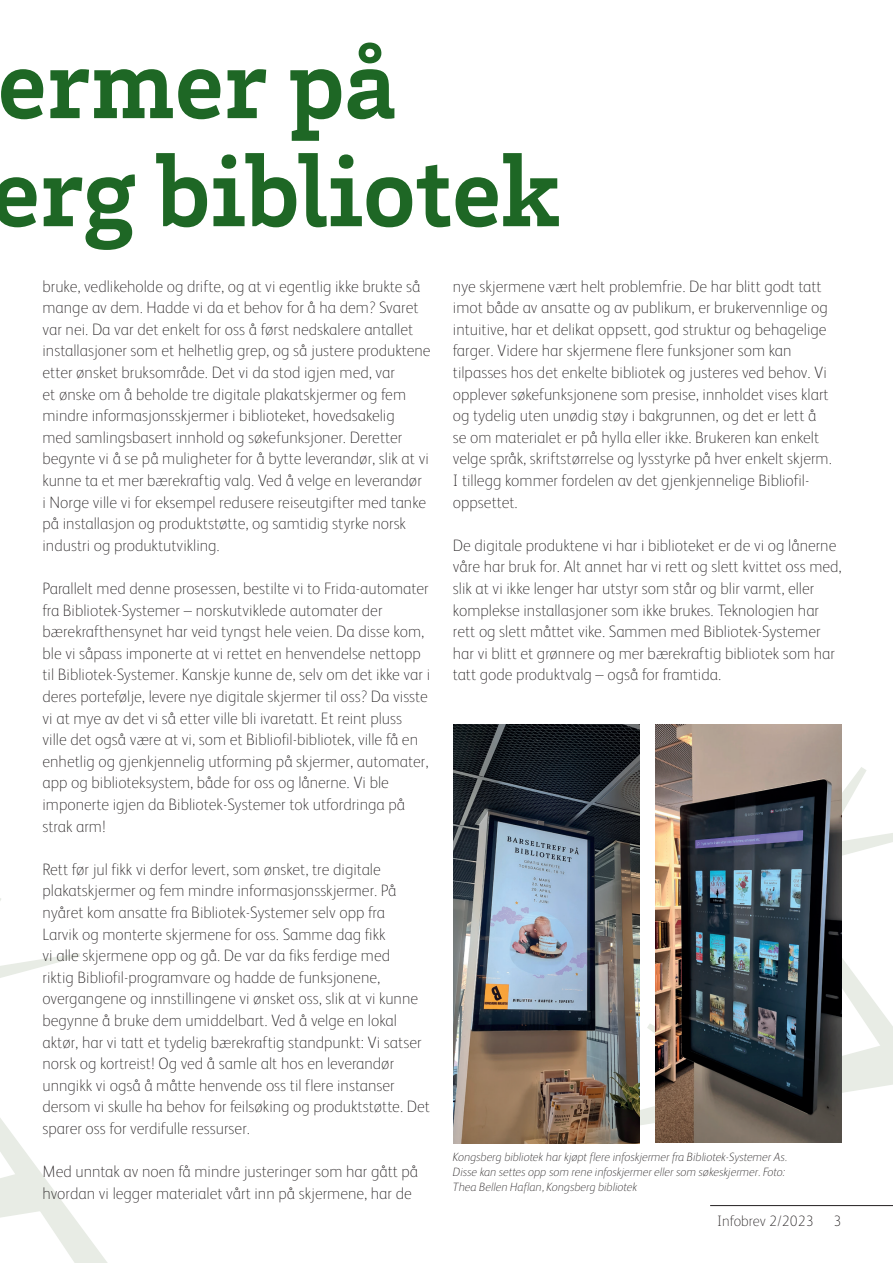
<style>
.page{position:relative;width:893px;height:1263px;background:#fff}
.page>*{position:absolute;margin:0;border:0;box-sizing:border-box;transform-origin:0 0}
.t1{font:700 105px/108px "Brix Slab";color:#1e6725}
.t2{font:100 16.5px/21.6px "FS Albert";color:#231f20}
.t3{font:100 15px "FS Albert";color:#231f20}
.t4{font:italic 100 12px/15px "FS Albert";color:#231f20}
</style>
<div class="page">
<svg style="left:842px;top:958px;width:48px;height:65px"></svg>
<svg style="left:842px;top:767px;width:51px;height:89px"></svg>
<svg style="left:640px;top:1023px;width:253px;height:102px"></svg>
<svg style="left:0;top:898px;width:108px;height:365px"></svg>
<hr style="left:710px;top:1205px;width:183px;height:1px;background:#231f20">
<img style="left:655px;top:725px;width:187px;height:418px">
<img style="left:453px;top:725px;width:187px;height:418px">
<h1 class="t1" style="left:-9px;top:24px;width:572px">ermer på<br>erg bibliotek</h1>
<p class="t2" style="left:43px;top:275px;width:390px">bruke, vedlikeholde og drifte, og at vi egentlig ikke brukte så mange av dem. Hadde vi da et behov for å ha dem? Svaret var nei. Da var det enkelt for oss å først nedskalere antallet installasjoner som et helhetlig grep, og så justere produktene etter ønsket bruksområde. Det vi da stod igjen med, var<br>et ønske om å beholde tre digitale plakatskjermer og fem mindre informasjonsskjermer i biblioteket, hovedsakelig<br>med samlingsbasert innhold og søkefunksjoner. Deretter begynte vi å se på muligheter for å bytte leverandør, slik at vi kunne ta et mer bærekraftig valg. Ved å velge en leverandør<br>i Norge ville vi for eksempel redusere reiseutgifter med tanke på installasjon og produktstøtte, og samtidig styrke norsk industri og produktutvikling.</p>
<p class="t2" style="left:43px;top:577px;width:389px">Parallelt med denne prosessen, bestilte vi to Frida-automater fra Bibliotek-Systemer – norskutviklede automater der bærekrafthensynet har veid tyngst hele veien. Da disse kom, ble vi såpass imponerte at vi rettet en henvendelse nettopp til Bibliotek-Systemer. Kanskje kunne de, selv om det ikke var i deres portefølje, levere nye digitale skjermer til oss? Da visste vi at mye av det vi så etter ville bli ivaretatt. Et reint pluss ville det også være at vi, som et Bibliofil-bibliotek, ville få en enhetlig og gjenkjennelig utforming på skjermer, automater, app og biblioteksystem, både for oss og lånerne. Vi ble imponerte igjen da Bibliotek-Systemer tok utfordringa på strak arm!</p>
<p class="t2" style="left:43px;top:858px;width:389px">Rett før jul fikk vi derfor levert, som ønsket, tre digitale plakatskjermer og fem mindre informasjonsskjermer. På nyåret kom ansatte fra Bibliotek-Systemer selv opp fra<br>Larvik og monterte skjermene for oss. Samme dag fikk<br>vi alle skjermene opp og gå. De var da fiks ferdige med<br>riktig Bibliofil-programvare og hadde de funksjonene, overgangene og innstillingene vi ønsket oss, slik at vi kunne begynne å bruke dem umiddelbart. Ved å velge en lokal aktør, har vi tatt et tydelig bærekraftig standpunkt: Vi satser norsk og kortreist! Og ved å samle alt hos en leverandør unngikk vi også å måtte henvende oss til flere instanser dersom vi skulle ha behov for feilsøking og produktstøtte. Det sparer oss for verdifulle ressurser.</p>
<p class="t2" style="left:43px;top:1161px;width:377px">Med unntak av noen få mindre justeringer som har gått på hvordan vi legger materialet vårt inn på skjermene, har de</p>
<p class="t2" style="left:453px;top:275px;width:380px">nye skjermene vært helt problemfrie. De har blitt godt tatt imot både av ansatte og av publikum, er brukervennlige og intuitive, har et delikat oppsett, god struktur og behagelige farger. Videre har skjermene flere funksjoner som kan tilpasses hos det enkelte bibliotek og justeres ved behov. Vi opplever søkefunksjonene som presise, innholdet vises klart og tydelig uten unødig støy i bakgrunnen, og det er lett å se om materialet er på hylla eller ikke. Brukeren kan enkelt velge språk, skriftstørrelse og lysstyrke på hver enkelt skjerm.<br>I tillegg kommer fordelen av det gjenkjennelige Bibliofil&shy;oppsettet.</p>
<p class="t2" style="left:453px;top:534px;width:390px">De digitale produktene vi har i biblioteket er de vi og lånerne våre har bruk for. Alt annet har vi rett og slett kvittet oss med, slik at vi ikke lenger har utstyr som står og blir varmt, eller komplekse installasjoner som ikke brukes. Teknologien har rett og slett måttet vike. Sammen med Bibliotek-Systemer har vi blitt et grønnere og mer bærekraftig bibliotek som har tatt gode produktvalg – også for framtida.</p>
<p class="t4" style="left:453px;top:1150px;width:336px">Kongsberg bibliotek har kjøpt flere infoskjermer fra Bibliotek-Systemer As.<br>Disse kan settes opp som rene infoskjermer eller som søkeskjermer. Foto:<br>Thea Bellen Haflan, Kongsberg bibliotek</p>
<p class="t3" style="left:717px;top:1212px;width:98px">Infobrev 2/2023</p>
<p class="t3" style="left:833px;top:1212px;width:9px">3</p>
</div>
